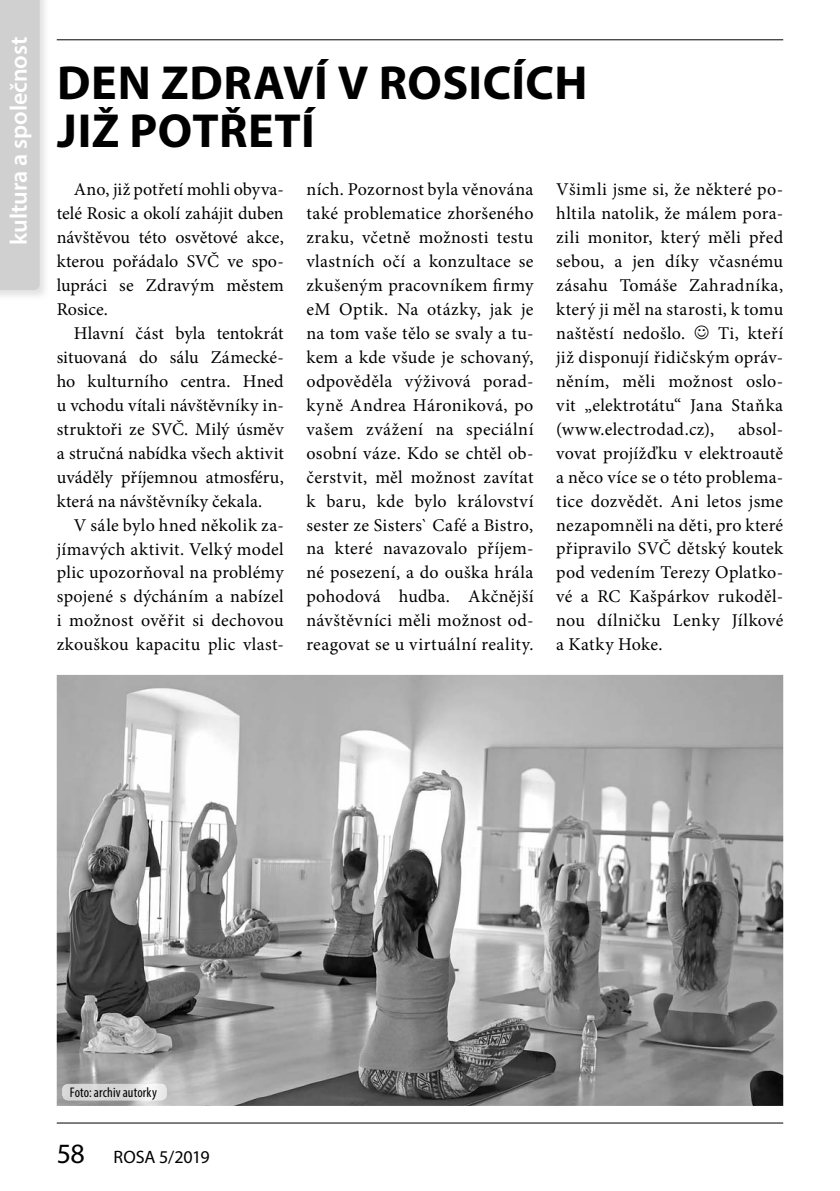
<style>
.page{position:relative;width:840px;height:1191px;background:#fff}
.page>*{position:absolute;margin:0;border:0;box-sizing:border-box;transform-origin:0 0}
.t1{font:700 48px/48px "Myriad Pro";letter-spacing:.005em;color:#000}
.t2{font:600 24px "Myriad Pro";letter-spacing:-.005em;color:#fff}
.t3{font:18px/24px "Minion Pro";letter-spacing:.015em;color:#000;text-align:justify}
.t4{font:18px "Myriad Pro";letter-spacing:-.005em;color:#000}
.t5{font:condensed 14px "Myriad Pro";letter-spacing:.01em;color:#000}
.s1{font-size:28px}
</style>
<div class="page">
<div style="left:0;top:0;width:40px;height:290px;background:#d0d0d0"></div>
<img style="left:57px;top:675px;width:725px;height:431px">
<img style="left:62px;top:1084px;width:104px;height:16px;border-radius:6px">
<hr style="left:57px;top:1122px;width:725px;height:1px;background:#000">
<hr style="left:57px;top:39px;width:725px;height:1px;background:#000">
<h2 class="t2" style="left:10px;top:245px;width:209px;rotate:-90deg">kultura a společnost</h2>
<h1 class="t1" style="left:57px;top:64px;width:531px">DEN ZDRAVÍ V ROSICÍCH<br>JIŽ POTŘETÍ</h1>
<p class="t3" style="left:57px;top:179px;width:228px;text-indent:17px">Ano, již potřetí mohli obyva&shy;telé Rosic a okolí zahájit duben návštěvou této osvětové akce, kterou pořádalo SVČ ve spo&shy;lupráci se Zdravým městem Rosice.</p>
<p class="t3" style="left:57px;top:323px;width:228px;text-indent:17px">Hlavní část byla tentokrát situovaná do sálu Zámecké&shy;ho kulturního centra. Hned u vchodu vítali návštěvníky in&shy;struktoři ze SVČ. Milý úsměv a stručná nabídka všech aktivit uváděly příjemnou atmosféru, která na návštěvníky čekala.</p>
<p class="t3" style="left:57px;top:514px;width:228px;text-indent:17px">V sále bylo hned několik za&shy;jímavých aktivit. Velký model plic upozorňoval na problémy spojené s dýcháním a nabízel i možnost ověřit si dechovou zkouškou kapacitu plic vlast-</p>
<p class="t3" style="left:306px;top:179px;width:228px">ních. Pozornost byla věnována také problematice zhoršeného zraku, včetně možnosti testu vlastních očí a konzultace se zkušeným pracovníkem firmy eM Optik. Na otázky, jak je na tom vaše tělo se svaly a tu&shy;kem a kde všude je schovaný, odpověděla výživová porad&shy;kyně Andrea Hároniková, po vašem zvážení na speciální osobní váze. Kdo se chtěl ob&shy;čerstvit, měl možnost zavítat k baru, kde bylo království sester ze Sisters` Café a Bistro, na které navazovalo příjem&shy;né posezení, a do ouška hrála pohodová hudba. Akčnější návštěvníci měli možnost od&shy;reagovat se u virtuální reality.</p>
<p class="t3" style="left:556px;top:179px;width:228px">Všimli jsme si, že některé po&shy;hltila natolik, že málem pora&shy;zili monitor, který měli před sebou, a jen díky včasnému zásahu Tomáše Zahradníka, který ji měl na starosti, k tomu naštěstí nedošlo.</p>
<p class="t3" style="left:556px;top:323px;width:228px;text-indent:162px">Ti, kteří již disponují řidičským opráv&shy;něním, měli možnost oslo&shy;vit „elektrotátu“ Jana Staňka (www.electrodad.cz),</p>
<p class="t3" style="left:556px;top:418px;width:228px;text-indent:182px">absol&shy;vovat projížďku v elektroautě a něco více se o této problema&shy;tice dozvědět. Ani letos jsme nezapomněli na děti, pro které připravilo SVČ dětský koutek pod vedením Terezy Oplatko&shy;vé a RC Kašpárkov rukoděl&shy;nou dílničku Lenky Jílkové a Katky Hoke.</p>
<p class="t5" style="left:70px;top:1087px;width:89px">Foto: archiv autorky</p>
<p class="t4" style="left:57px;top:1150px;width:154px"><span class="s1">58</span> ROSA 5/2019</p>
</div>
